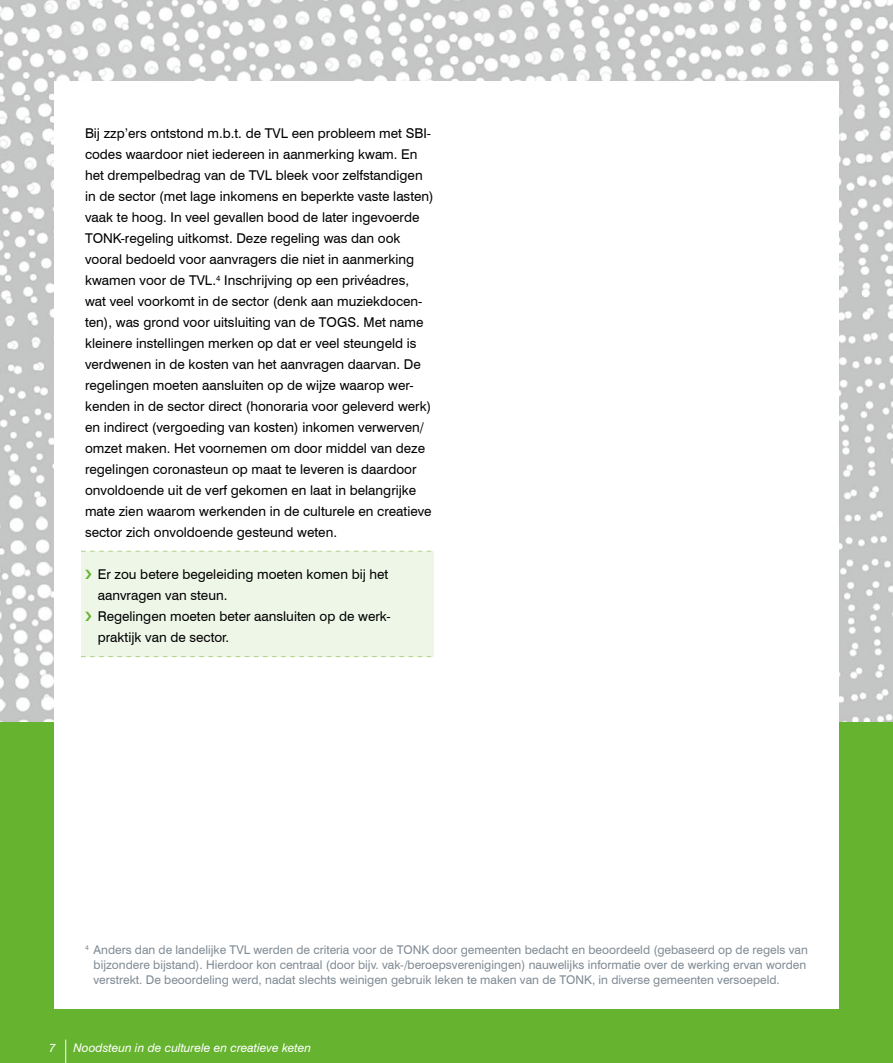
<style>
.page{position:relative;width:893px;height:1063px;background:#fff}
.page>*{position:absolute;margin:0;border:0;box-sizing:border-box;transform-origin:0 0}
.t1{font:13.5px/21px "Swiss 721 BT";color:#000}
.t2{font:12px/15px "Swiss 721 BT";color:#808b94}
.t3{font:italic 12px "Swiss 721 BT";color:#fff}
</style>
<div class="page">
<img style="left:0;top:0;width:893px;height:723px">
<div style="left:0;top:723px;width:893px;height:340px;background:#65b32e"></div>
<div style="left:54px;top:82px;width:785px;height:927px;background:#fff"></div>
<svg style="left:81px;top:551px;width:350px;height:1px"></svg>
<div style="left:81px;top:552px;width:352px;height:105px;background:#eef6e8"></div>
<svg style="left:65px;top:1040px;width:1px;height:23px"></svg>
<p class="t1" style="left:85px;top:123px;width:350px">Bij zzp’ers ontstond m.b.t. de TVL een probleem met SBI&shy;codes waardoor niet iedereen in aanmerking kwam. En het drempelbedrag van de TVL bleek voor zelfstandigen in de sector (met lage inkomens en beperkte vaste lasten) vaak te hoog. In veel gevallen bood de later ingevoerde TONK-regeling uitkomst. Deze regeling was dan ook vooral bedoeld voor aanvragers die niet in aanmerking kwamen voor de TVL.<sup>4</sup> Inschrijving op een privéadres,<br>wat veel voorkomt in de sector (denk aan muziekdocen&shy;ten), was grond voor uitsluiting van de TOGS. Met name kleinere instellingen merken op dat er veel steungeld is verdwenen in de kosten van het aanvragen daarvan. De regelingen moeten aansluiten op de wijze waarop wer&shy;kenden in de sector direct (honoraria voor geleverd werk) en indirect (vergoeding van kosten) inkomen verwerven/ omzet maken. Het voornemen om door middel van deze regelingen coronasteun op maat te leveren is daardoor onvoldoende uit de verf gekomen en laat in belangrijke mate zien waarom werkenden in de culturele en creatieve sector zich onvoldoende gesteund weten.</p>
<p class="t1" style="left:98px;top:564px;width:293px">Er zou betere begeleiding moeten komen bij het aanvragen van steun.<br>Regelingen moeten beter aansluiten op de werk&shy;praktijk van de sector.</p>
<p class="t2" style="left:94px;top:942px;width:716px;text-indent:-9px"><sup>4</sup> Anders dan de landelijke TVL werden de criteria voor de TONK door gemeenten bedacht en beoordeeld (gebaseerd op de regels van bijzondere bijstand). Hierdoor kon centraal (door bijv. vak-/beroepsverenigingen) nauwelijks informatie over de werking ervan worden verstrekt. De beoordeling werd, nadat slechts weinigen gebruik leken te maken van de TONK, in diverse gemeenten versoepeld.</p>
<p class="t3" style="left:49px;top:1040px;width:8px">7</p>
<p class="t3" style="left:73px;top:1040px;width:239px">Noodsteun in de culturele en creatieve keten</p>
</div>
